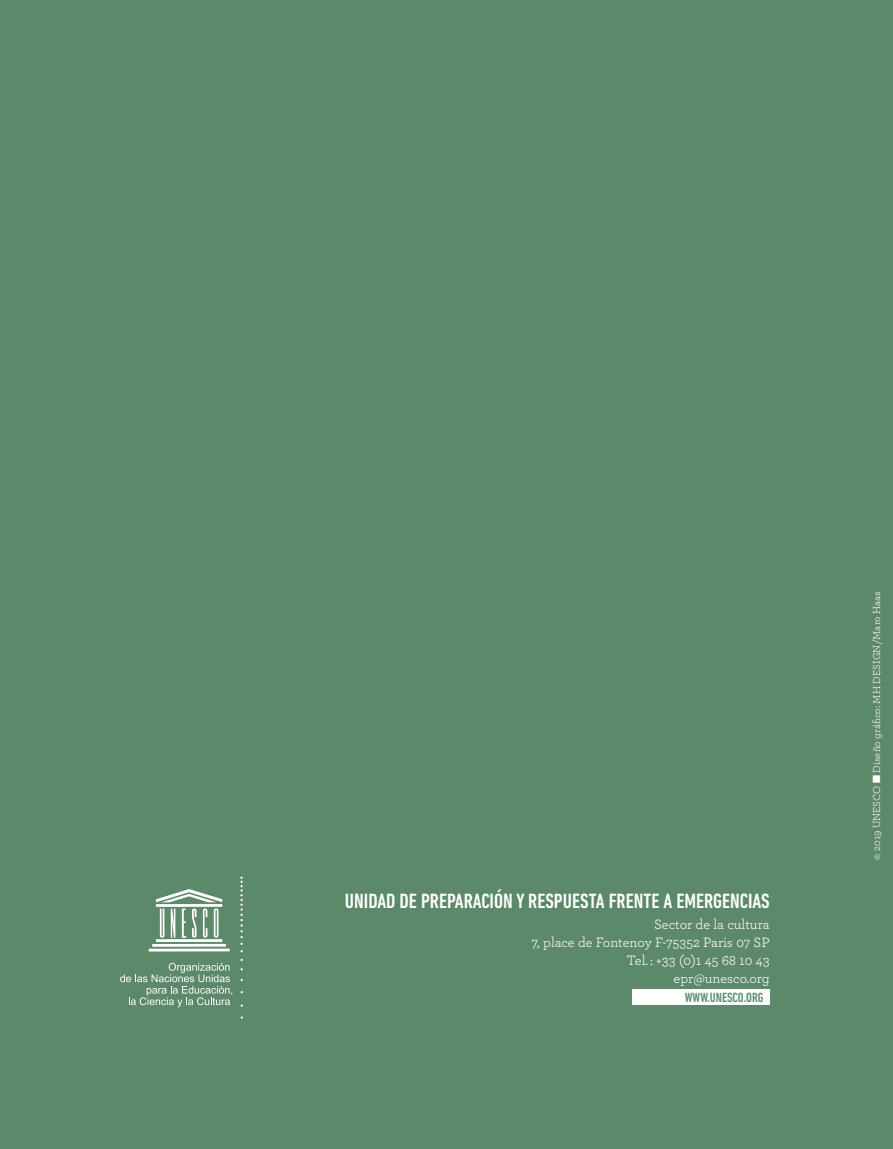
<style>
.page{position:relative;width:893px;height:1149px;background:#fff}
.page>*{position:absolute;margin:0;border:0;box-sizing:border-box;transform-origin:0 0}
.t1{font:500 condensed 21px "DIN Next LT Pro";color:#fff}
.t2{font:14.25px/18px "Archer";color:#fff;text-align:right}
.t3{font:500 condensed 13.5px "DIN Next LT Pro";color:#5c896a}
.t4{font:10.5px "Archer";color:#fff}
</style>
<div class="page">
<div style="left:0;top:0;width:893px;height:1148px;background:#5c896a"></div>
<div style="left:633px;top:988px;width:137px;height:15px;background:#fff"></div>
<svg style="left:240px;top:876px;width:3px;height:76px"></svg>
<hr style="left:156px;top:938px;width:66px;height:3px;background:#fff">
<hr style="left:152px;top:943px;width:74px;height:3px;background:#fff">
<hr style="left:149px;top:948px;width:81px;height:3px;background:#fff">
<hr style="left:156px;top:903px;width:66px;height:3px;background:#fff">
<svg style="left:156px;top:889px;width:66px;height:13px"></svg>
<svg style="left:160px;top:908px;width:5px;height:29px"></svg>
<svg style="left:171px;top:908px;width:4px;height:29px"></svg>
<svg style="left:182px;top:908px;width:4px;height:29px"></svg>
<svg style="left:203px;top:908px;width:4px;height:29px"></svg>
<svg style="left:214px;top:908px;width:5px;height:29px"></svg>
<svg style="left:192px;top:908px;width:5px;height:29px"></svg>
<svg style="left:120px;top:963px;width:112px;height:43px"></svg>
<h1 class="t1" style="left:345px;top:889px;width:426px">UNIDAD DE PREPARACIÓN Y RESPUESTA FRENTE A EMERGENCIAS</h1>
<p class="t2" style="left:532px;top:913px;width:240px">Sector de la cultura<br>7, place de Fontenoy F-75352 Paris 07 SP<br>Tel. : +33 (0)1 45 68 10 43 epr@unesco.org</p>
<p class="t3" style="left:685px;top:989px;width:80px">WWW.UNESCO.ORG</p>
<p class="t4" style="left:869px;top:859px;width:270px;rotate:-90deg">© 2019 UNESCO ■ Diseño gráfico: MH DESIGN/Maro Haas</p>
</div>
